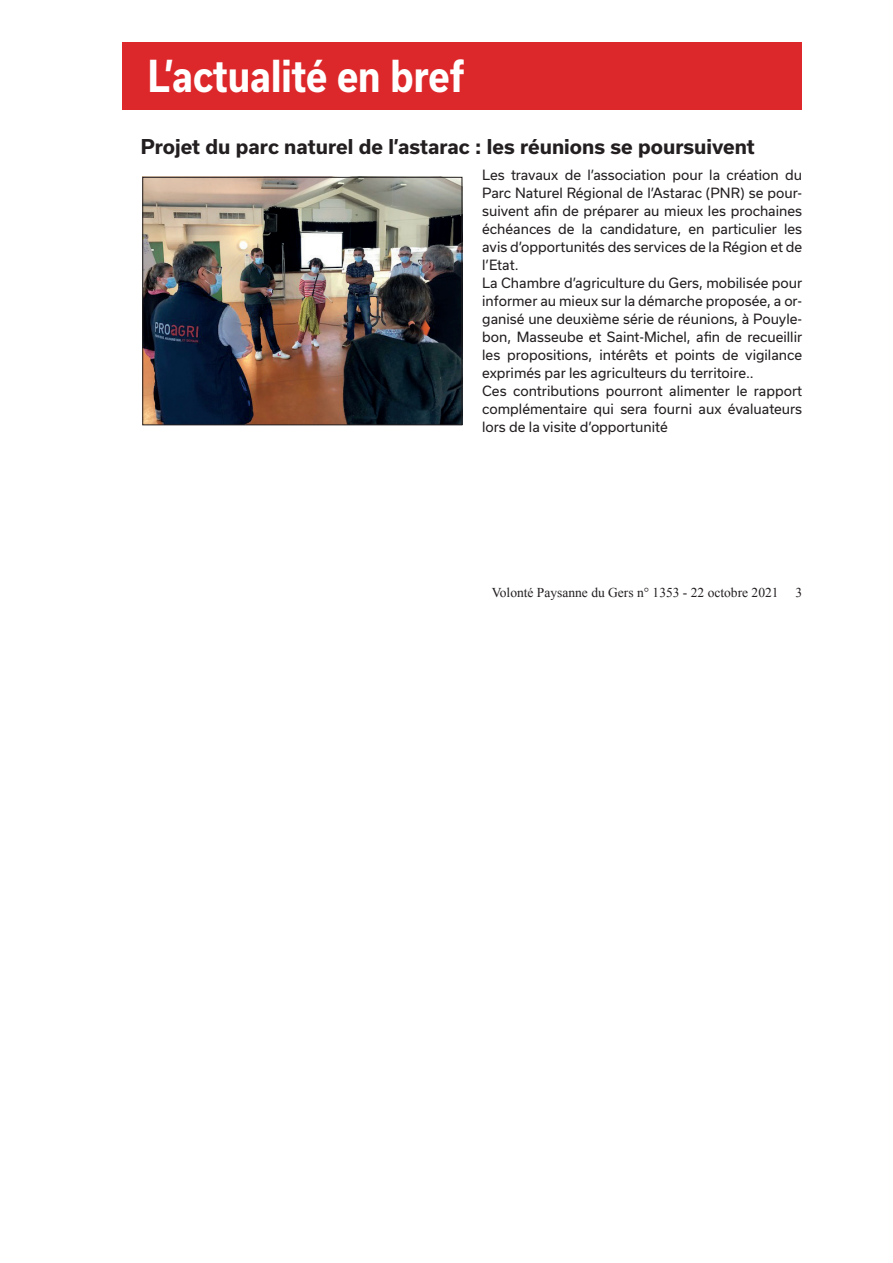
<style>
.page{position:relative;width:893px;height:1263px;background:#fff}
.page>*{position:absolute;margin:0;border:0;box-sizing:border-box;transform-origin:0 0}
.t1{font:700 42px "Usual";color:#fff;scale:.85 1}
.t2{font:700 19.5px "Usual";color:#231f20}
.t3{font:13.5px/18px "Usual";color:#231f20}
.t4{font:13.5px "Times New Roman";color:#231f20}
</style>
<div class="page">
<div style="left:122px;top:43px;width:680px;height:67px;background:#dd282b"></div>
<img style="left:144px;top:179px;width:316px;height:244px">
<div style="left:142px;top:177px;width:320px;height:248px;border:1px solid #231f20"></div>
<h1 class="t1" style="left:148px;top:52px;width:374px">L’actualité en bref</h1>
<h2 class="t2" style="left:141px;top:136px;width:615px">Projet du parc naturel de l’astarac : les réunions se poursuivent</h2>
<p class="t3" style="left:482px;top:166px;width:321px">Les travaux de l’association pour la création du Parc Naturel Régional de l’Astarac (PNR) se pour&shy;suivent afin de préparer au mieux les prochaines échéances de la candidature, en particulier les avis d’opportunités des services de la Région et de l’Etat.<br>La Chambre d’agriculture du Gers, mobilisée pour informer au mieux sur la démarche proposée, a or&shy;ganisé une deuxième série de réunions, à Pouyle&shy;bon, Masseube et Saint-Michel, afin de recueillir les propositions, intérêts et points de vigilance exprimés par les agriculteurs du territoire..<br>Ces contributions pourront alimenter le rapport complémentaire qui sera fourni aux évaluateurs lors de la visite d’opportunité</p>
<p class="t4" style="left:492px;top:584px;width:288px">Volonté Paysanne du Gers n° 1353 - 22 octobre 2021</p>
<p class="t4" style="left:795px;top:584px;width:8px">3</p>
</div>
